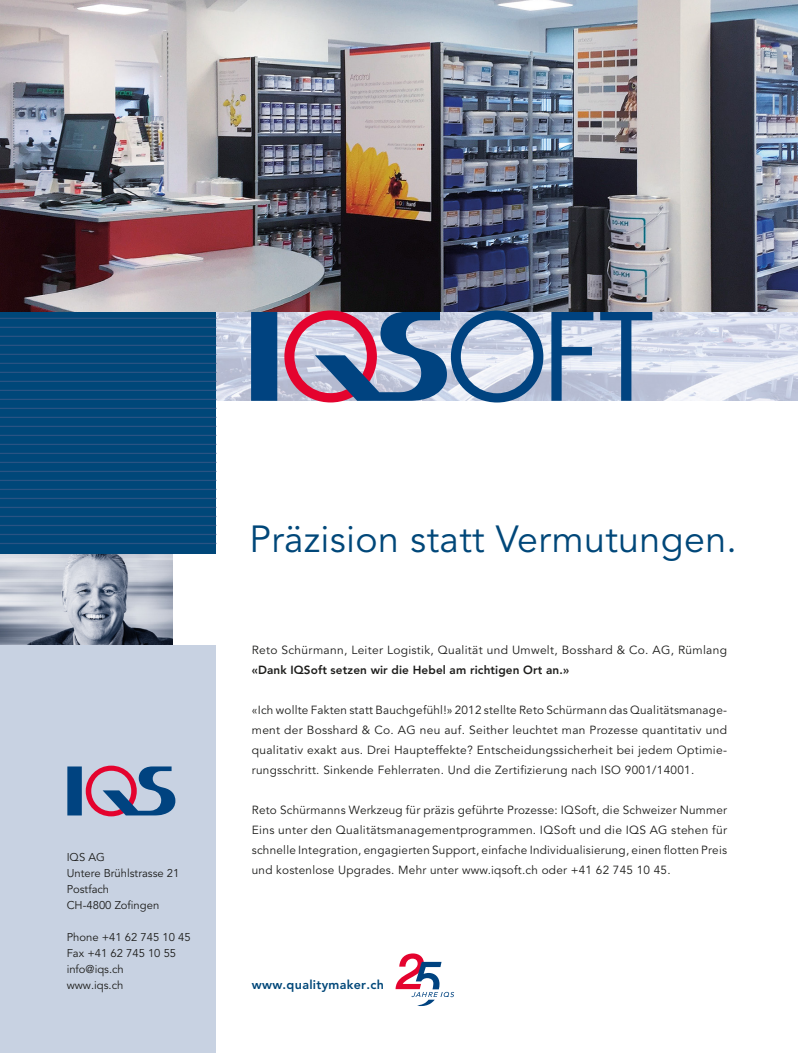
<style>
.page{position:relative;width:798px;height:1053px;background:#fff}
.page>*{position:absolute;margin:0;border:0;box-sizing:border-box;transform-origin:0 0}
.t1{font:37.5px "Avenir";letter-spacing:.01em;color:#004779}
.t2{font:800 12.5px "Avenir";letter-spacing:.025em;color:#004779}
.t3{font:11.75px/20px "Avenir";letter-spacing:.025em;color:#1d1d1b;text-align:justify}
.t4{font:800 11.75px "Avenir";letter-spacing:.01em;color:#1d1d1b}
.t5{font:11.25px/16px "Avenir";color:#1d1d1b}
</style>
<div class="page">
<hr style="left:0;top:1052px;width:797px;height:1px;background:#000">
<hr style="left:797px;top:0;width:1px;height:1052px;background:#000">
<img style="left:216px;top:312px;width:581px;height:89px">
<img style="left:0;top:553px;width:172px;height:92px">
<div style="left:0;top:645px;width:216px;height:407px;background:#c8d2e2"></div>
<div style="left:67px;top:766px;width:15px;height:49px;background:#004380"></div>
<svg style="left:86px;top:765px;width:89px;height:51px"></svg>
<div style="left:0;top:312px;width:216px;height:241px;background:#004779"></div>
<hr style="left:0;top:318px;width:216px;height:1px;background:#295383">
<hr style="left:0;top:327px;width:216px;height:1px;background:#295383">
<hr style="left:0;top:336px;width:216px;height:1px;background:#295383">
<hr style="left:0;top:345px;width:216px;height:1px;background:#295383">
<hr style="left:0;top:354px;width:216px;height:1px;background:#295383">
<hr style="left:0;top:363px;width:216px;height:1px;background:#295383">
<hr style="left:0;top:372px;width:216px;height:1px;background:#295383">
<hr style="left:0;top:381px;width:216px;height:1px;background:#295383">
<hr style="left:0;top:390px;width:216px;height:1px;background:#295383">
<hr style="left:0;top:399px;width:216px;height:1px;background:#295383">
<hr style="left:0;top:408px;width:216px;height:1px;background:#295383">
<hr style="left:0;top:417px;width:216px;height:1px;background:#295383">
<hr style="left:0;top:426px;width:216px;height:1px;background:#295383">
<hr style="left:0;top:435px;width:216px;height:1px;background:#295383">
<hr style="left:0;top:444px;width:216px;height:1px;background:#295383">
<hr style="left:0;top:453px;width:216px;height:1px;background:#295383">
<hr style="left:0;top:462px;width:216px;height:1px;background:#295383">
<hr style="left:0;top:471px;width:216px;height:1px;background:#295383">
<hr style="left:0;top:480px;width:216px;height:1px;background:#295383">
<hr style="left:0;top:489px;width:216px;height:1px;background:#295383">
<hr style="left:0;top:498px;width:216px;height:1px;background:#295383">
<hr style="left:0;top:507px;width:216px;height:1px;background:#295383">
<hr style="left:0;top:516px;width:216px;height:1px;background:#295383">
<hr style="left:0;top:525px;width:216px;height:1px;background:#295383">
<hr style="left:0;top:534px;width:216px;height:1px;background:#295383">
<hr style="left:0;top:543px;width:216px;height:1px;background:#295383">
<img style="left:0;top:0;width:797px;height:312px">
<svg style="left:551px;top:312px;width:42px;height:89px;background:#7f9cbe"></svg>
<svg style="left:600px;top:312px;width:52px;height:89px;background:#95acc9"></svg>
<div style="left:251px;top:312px;width:26px;height:89px;background:#004380"></div>
<svg style="left:284px;top:310px;width:259px;height:92px;background:#9595b4"></svg>
<svg style="left:395px;top:953px;width:59px;height:52px"></svg>
<p class="t5" style="left:67px;top:848px;width:114px">IQS AG<br>Untere Brühlstrasse 21<br>Postfach<br>CH-4800 Zofingen</p>
<p class="t5" style="left:67px;top:928px;width:125px">Phone +41 62 745 10 45<br>Fax +41 62 745 10 55 info@iqs.ch<br>www.iqs.ch</p>
<h1 class="t1" style="left:249px;top:517px;width:489px">Präzision statt Vermutungen.</h1>
<p class="t3" style="left:252px;top:640px;width:476px">Reto Schürmann, Leiter Logistik, Qualität und Umwelt, Bosshard &amp; Co. AG, Rümlang</p>
<p class="t4" style="left:252px;top:663px;width:319px">«Dank IQSoft setzen wir die Hebel am richtigen Ort an.»</p>
<p class="t3" style="left:252px;top:700px;width:476px">«Ich wollte Fakten statt Bauchgefühl!» 2012 stellte Reto Schürmann das Qualitätsmanage&shy;ment der Bosshard &amp; Co. AG neu auf. Seither leuchtet man Prozesse quantitativ und qualitativ exakt aus. Drei Haupteffekte? Entscheidungssicherheit bei jedem Optimie&shy;rungsschritt. Sinkende Fehlerraten. Und die Zertifizierung nach ISO 9001/14001.</p>
<p class="t3" style="left:252px;top:800px;width:476px">Reto Schürmanns Werkzeug für präzis geführte Prozesse: IQSoft, die Schweizer Nummer Eins unter den Qualitätsmanagementprogrammen. IQSoft und die IQS AG stehen für schnelle Integration, engagierten Support, einfache Individualisierung, einen flotten Preis und kostenlose Upgrades. Mehr unter www.iqsoft.ch oder +41 62 745 10 45.</p>
<p class="t2" style="left:252px;top:977px;width:134px">www.qualitymaker.ch</p>
</div>
